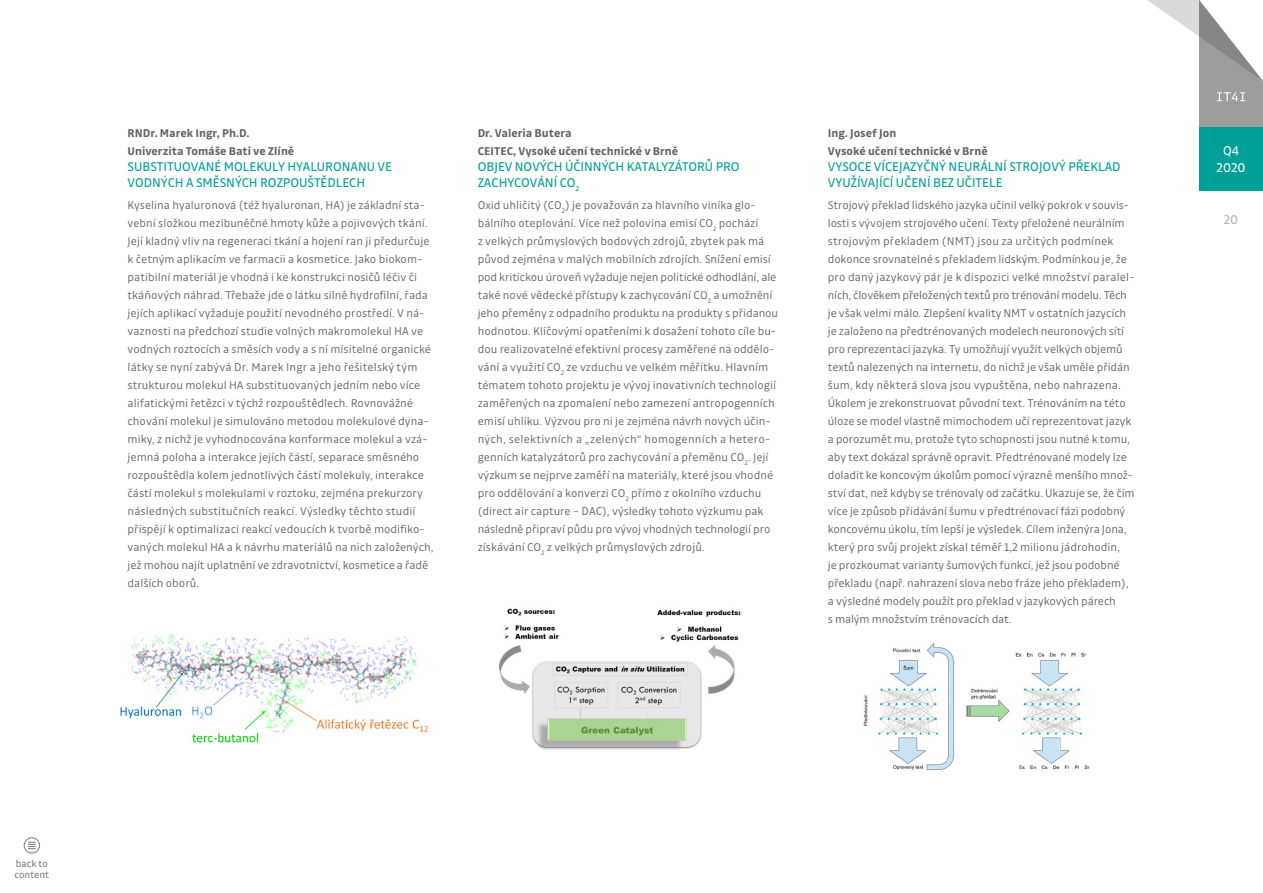
<style>
.page{position:relative;width:1263px;height:893px;background:#fff}
.page>*{position:absolute;margin:0;border:0;box-sizing:border-box;transform-origin:0 0}
.t1{font:13.5px/16.2px "Drive";color:#009f98}
.t2{font:13.5px/16.2px "Drive";color:#fff;text-align:center}
.t3{font:13.5px "Drive";color:#b3b2b2}
.t4{font:300 12px/18px "Drive";color:#646363}
.t5{font:700 12px/18px "Drive";color:#646363}
.t6{font:10.5px/10.5px "Drive";color:#7d8175}
</style>
<div class="page">
<img style="left:120px;top:633px;width:308px;height:110px">
<img style="left:499px;top:608px;width:242px;height:141px">
<img style="left:863px;top:643px;width:227px;height:128px">
<div style="left:1199px;top:0;width:64px;height:128px;background:#9d9d9c"></div>
<svg style="left:1147px;top:0;width:116px;height:101px"></svg>
<div style="left:1199px;top:128px;width:64px;height:63px;background:#009f98"></div>
<div style="left:24px;top:837px;width:16px;height:16px;border:1px solid #7d8175;border-radius:50%"></div>
<svg style="left:28px;top:842px;width:8px;height:7px"></svg>
<p class="t5" style="left:128px;top:123px;width:168px">RNDr. Marek Ingr, Ph.D.<br>Univerzita Tomáše Bati ve Zlíně</p>
<p class="t1" style="left:128px;top:158px;width:266px">SUBSTITUOVANÉ MOLEKULY HYALURONANU VE<br>VODNÝCH A SMĚSNÝCH ROZPOUŠTĚDLECH</p>
<p class="t4" style="left:128px;top:196px;width:308px">Kyselina hyaluronová (též hyaluronan, HA) je základní sta&shy;vební složkou mezibuněčné hmoty kůže a pojivových tkání.<br>Její kladný vliv na regeneraci tkání a hojení ran ji předurčuje k četným aplikacím ve farmacii a kosmetice. Jako biokom&shy;patibilní materiál je vhodná i ke konstrukci nosičů léčiv či tkáňových náhrad. Třebaže jde o látku silně hydrofilní, řada jejích aplikací vyžaduje použití nevodného prostředí. V ná&shy;vaznosti na předchozí studie volných makromolekul HA ve vodných roztocích a směsích vody a s ní mísitelné organické látky se nyní zabývá Dr. Marek Ingr a jeho řešitelský tým strukturou molekul HA substituovaných jedním nebo více alifatickými řetězci v týchž rozpouštědlech. Rovnovážné chování molekul je simulováno metodou molekulové dyna&shy;miky, z nichž je vyhodnocována konformace molekul a vzá&shy;jemná poloha a interakce jejích částí, separace směsného rozpouštědla kolem jednotlivých částí molekuly, interakce částí molekul s molekulami v roztoku, zejména prekurzory následných substitučních reakcí. Výsledky těchto studií přispějí k optimalizaci reakcí vedoucích k tvorbě modifiko&shy;vaných molekul HA a k návrhu materiálů na nich založených, jež mohou najít uplatnění ve zdravotnictví, kosmetice a řadě dalších oborů.</p>
<p class="t5" style="left:478px;top:123px;width:202px">Dr. Valeria Butera<br>CEITEC, Vysoké učení technické v Brně</p>
<p class="t1" style="left:478px;top:158px;width:263px">OBJEV NOVÝCH ÚČINNÝCH KATALYZÁTORŮ PRO<br>ZACHYCOVÁNÍ CO<sub>2</sub></p>
<p class="t4" style="left:478px;top:196px;width:302px">Oxid uhličitý (CO<sub>2</sub>) je považován za hlavního viníka glo&shy;bálního oteplování. Více než polovina emisí CO<sub>2</sub> pochází<br>z velkých průmyslových bodových zdrojů, zbytek pak má původ zejména v malých mobilních zdrojích. Snížení emisí pod kritickou úroveň vyžaduje nejen politické odhodlání, ale také nové vědecké přístupy k zachycování CO<sub>2</sub> a umožnění jeho přeměny z odpadního produktu na produkty s přidanou hodnotou. Klíčovými opatřeními k dosažení tohoto cíle bu&shy;dou realizovatelné efektivní procesy zaměřené na oddělo&shy;vání a využití CO<sub>2</sub> ze vzduchu ve velkém měřítku. Hlavním tématem tohoto projektu je vývoj inovativních technologií zaměřených na zpomalení nebo zamezení antropogenních emisí uhlíku. Výzvou pro ni je zejména návrh nových účin&shy;ných, selektivních a „zelených“ homogenních a hetero&shy;genních katalyzátorů pro zachycování a přeměnu CO<sub>2</sub>. Její výzkum se nejprve zaměří na materiály, které jsou vhodné pro oddělování a konverzi CO<sub>2</sub> přímo z okolního vzduchu (direct air capture – DAC), výsledky tohoto výzkumu pak následně připraví půdu pro vývoj vhodných technologií pro získávání CO<sub>2</sub> z velkých průmyslových zdrojů.</p>
<p class="t5" style="left:828px;top:123px;width:161px">Ing. Josef Jon<br>Vysoké učení technické v Brně</p>
<p class="t1" style="left:828px;top:158px;width:294px">VYSOCE VÍCEJAZYČNÝ NEURÁLNÍ STROJOVÝ PŘEKLAD<br>VYUŽÍVAJÍCÍ UČENÍ BEZ UČITELE</p>
<p class="t4" style="left:828px;top:196px;width:308px">Strojový překlad lidského jazyka učinil velký pokrok v souvis&shy;losti s vývojem strojového učení. Texty přeložené neurálním strojovým překladem (NMT) jsou za určitých podmínek dokonce srovnatelné s překladem lidským. Podmínkou je, že pro daný jazykový pár je k dispozici velké množství paralel&shy;ních, člověkem přeložených textů pro trénování modelu. Těch je však velmi málo. Zlepšení kvality NMT v ostatních jazycích je založeno na předtrénovaných modelech neuronových sítí pro reprezentaci jazyka. Ty umožňují využít velkých objemů textů nalezených na internetu, do nichž je však uměle přidán šum, kdy některá slova jsou vypuštěna, nebo nahrazena.<br>Úkolem je zrekonstruovat původní text. Trénováním na této úloze se model vlastně mimochodem učí reprezentovat jazyk a porozumět mu, protože tyto schopnosti jsou nutné k tomu, aby text dokázal správně opravit. Předtrénované modely lze doladit ke koncovým úkolům pomocí výrazně menšího množ&shy;ství dat, než kdyby se trénovaly od začátku. Ukazuje se, že čím více je způsob přidávání šumu v předtrénovací fázi podobný koncovému úkolu, tím lepší je výsledek. Cílem inženýra Jona, který pro svůj projekt získal téměř 1,2 milionu jádrohodin,<br>je prozkoumat varianty šumových funkcí, jež jsou podobné překladu (např. nahrazení slova nebo fráze jeho překladem), a výsledné modely použít pro překlad v jazykových párech<br>s malým množstvím trénovacích dat.</p>
<p class="t2" style="left:1216px;top:143px;width:30px">Q4<br>2020</p>
<p class="t3" style="left:1224px;top:212px;width:16px">20</p>
<p class="t6" style="left:15px;top:858px;width:36px">back to content</p>
</div>
